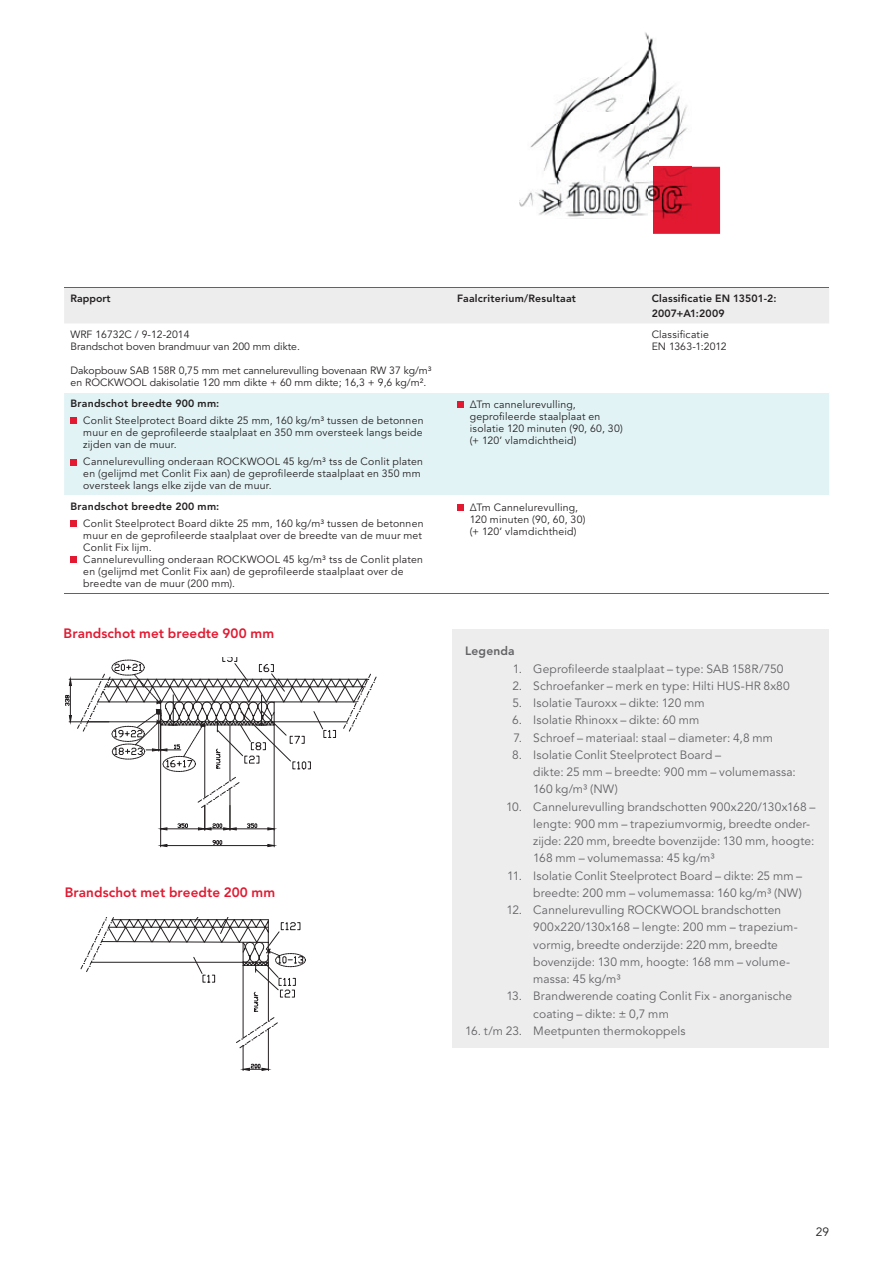
<style>
.page{position:relative;width:893px;height:1263px;background:#fff}
.page>*{position:absolute;margin:0;border:0;box-sizing:border-box;transform-origin:0 0}
.t1{font:800 13.5px "Avenir LT Pro";letter-spacing:.005em;color:#e21931}
.t2{font:12px/17.2px "Avenir LT Pro";letter-spacing:.01em;color:#636366}
.t3{font:800 12px "Avenir LT Pro";letter-spacing:.015em;color:#636366}
.t4{font:12px "Avenir LT Pro";color:#231f20}
.t5{font:10.5px/12px "Avenir LT Pro";letter-spacing:.015em;color:#231f20}
.t6{font:10.5px/12px "Avenir LT Pro";letter-spacing:-.005em;color:#231f20}
.t7{font:800 10.5px/15px "Avenir LT Pro";letter-spacing:.025em;color:#231f20}
.t8{font:800 10.5px "Avenir LT Pro";color:#231f20}
</style>
<div class="page">
<div style="left:64px;top:289px;width:765px;height:34px;background:#ededee"></div>
<div style="left:64px;top:393px;width:765px;height:102px;background:#e2f3f6"></div>
<hr style="left:64px;top:288px;width:376px;height:1px;background:#636366">
<hr style="left:440px;top:288px;width:195px;height:1px;background:#636366">
<hr style="left:635px;top:288px;width:194px;height:1px;background:#636366">
<hr style="left:64px;top:593px;width:376px;height:1px;background:#636366">
<hr style="left:440px;top:593px;width:195px;height:1px;background:#636366">
<hr style="left:635px;top:593px;width:194px;height:1px;background:#636366">
<svg style="left:71px;top:418px;width:6px;height:6px"></svg>
<svg style="left:71px;top:459px;width:6px;height:6px"></svg>
<div style="left:457px;top:401px;width:6px;height:7px;background:#e21931"></div>
<svg style="left:71px;top:521px;width:6px;height:6px"></svg>
<svg style="left:71px;top:557px;width:6px;height:6px"></svg>
<svg style="left:457px;top:505px;width:6px;height:6px"></svg>
<img style="left:520px;top:32px;width:129px;height:187px">
<img style="left:649px;top:38px;width:43px;height:129px">
<img style="left:649px;top:181px;width:4px;height:31px">
<div style="left:653px;top:167px;width:67px;height:67px;background:#e21931"></div>
<img style="left:653px;top:167px;width:39px;height:52px">
<svg style="left:65px;top:658px;width:311px;height:190px"></svg>
<svg style="left:80px;top:917px;width:226px;height:154px"></svg>
<div style="left:452px;top:629px;width:377px;height:419px;background:#ededee"></div>
<p class="t8" style="left:71px;top:292px;width:42px">Rapport</p>
<p class="t7" style="left:457px;top:291px;width:120px">Faalcriterium/Resultaat</p>
<p class="t7" style="left:652px;top:291px;width:126px">Classificatie EN 13501-2:<br>2007+A1:2009</p>
<p class="t5" style="left:71px;top:329px;width:231px">WRF 16732C / 9-12-2014<br>Brandschot boven brandmuur van 200 mm dikte.</p>
<p class="t6" style="left:71px;top:365px;width:363px">Dakopbouw SAB 158R 0,75 mm met cannelurevulling bovenaan RW 37 kg/m³ en ROCKWOOL dakisolatie 120 mm dikte + 60 mm dikte; 16,3 + 9,6 kg/m².</p>
<p class="t5" style="left:652px;top:329px;width:77px">Classificatie<br>EN 1363-1:2012</p>
<p class="t7" style="left:71px;top:396px;width:150px">Brandschot breedte 900 mm:</p>
<p class="t5" style="left:83px;top:414px;width:342px;text-align:justify">Conlit Steelprotect Board dikte 25 mm, 160 kg/m³ tussen de betonnen muur en de geprofileerde staalplaat en 350 mm oversteek langs beide zijden van de muur.</p>
<p class="t5" style="left:83px;top:456px;width:341px">Cannelurevulling onderaan ROCKWOOL 45 kg/m³ tss de Conlit platen en (gelijmd met Conlit Fix aan) de geprofileerde staalplaat en 350 mm oversteek langs elke zijde van de muur.</p>
<p class="t7" style="left:71px;top:499px;width:150px">Brandschot breedte 200 mm:</p>
<p class="t5" style="left:83px;top:518px;width:342px">Conlit Steelprotect Board dikte 25 mm, 160 kg/m³ tussen de betonnen muur en de geprofileerde staalplaat over de breedte van de muur met Conlit Fix lijm.<br>Cannelurevulling onderaan ROCKWOOL 45 kg/m³ tss de Conlit platen en (gelijmd met Conlit Fix aan) de geprofileerde staalplaat over de breedte van de muur (200 mm).</p>
<p class="t1" style="left:64px;top:625px;width:212px">Brandschot met breedte 900 mm</p>
<p class="t1" style="left:65px;top:884px;width:212px">Brandschot met breedte 200 mm</p>
<p class="t5" style="left:470px;top:398px;width:154px">ΔTm cannelurevulling, geprofileerde staalplaat en isolatie 120 minuten (90, 60, 30) (+ 120’ vlamdichtheid)</p>
<p class="t5" style="left:470px;top:502px;width:117px">ΔTm Cannelurevulling,<br>120 minuten (90, 60, 30) (+ 120’ vlamdichtheid)</p>
<p class="t3" style="left:465px;top:644px;width:51px">Legenda</p>
<p class="t2" style="left:513px;top:660px;width:272px">1. Geprofileerde staalplaat – type: SAB 158R/750</p>
<p class="t2" style="left:512px;top:677px;width:279px">2. Schroefanker – merk en type: Hilti HUS-HR 8x80</p>
<p class="t2" style="left:512px;top:695px;width:194px">5. Isolatie Tauroxx – dikte: 120 mm</p>
<p class="t2" style="left:512px;top:712px;width:188px">6. Isolatie Rhinoxx – dikte: 60 mm</p>
<p class="t2" style="left:514px;top:729px;width:261px">7. Schroef – materiaal: staal – diameter: 4,8 mm</p>
<p class="t2" style="left:533px;top:746px;width:264px;text-indent:-21px">8. Isolatie Conlit Steelprotect Board –<br>dikte: 25 mm – breedte: 900 mm – volumemassa:<br>160 kg/m³ (NW)</p>
<p class="t2" style="left:533px;top:798px;width:284px;text-indent:-27px">10. Cannelurevulling brandschotten 900x220/130x168 – lengte: 900 mm – trapeziumvormig, breedte onder&shy;zijde: 220 mm, breedte bovenzijde: 130 mm, hoogte:<br>168 mm – volumemassa: 45 kg/m³</p>
<p class="t2" style="left:507px;top:867px;width:297px;text-align:right">11. Isolatie Conlit Steelprotect Board – dikte: 25 mm – breedte: 200 mm – volumemassa: 160 kg/m³ (NW)</p>
<p class="t2" style="left:533px;top:902px;width:266px;text-indent:-27px">12. Cannelurevulling ROCKWOOL brandschotten 900x220/130x168 – lengte: 200 mm – trapezium&shy;vormig, breedte onderzijde: 220 mm, breedte bovenzijde: 130 mm, hoogte: 168 mm – volume&shy;massa: 45 kg/m³</p>
<p class="t2" style="left:533px;top:988px;width:260px;text-indent:-27px">13. Brandwerende coating Conlit Fix - anorganische coating – dikte: ± 0,7 mm</p>
<p class="t2" style="left:465px;top:1022px;width:222px">16. t/m 23. Meetpunten thermokoppels</p>
<p class="t4" style="left:816px;top:1224px;width:15px">29</p>
</div>
